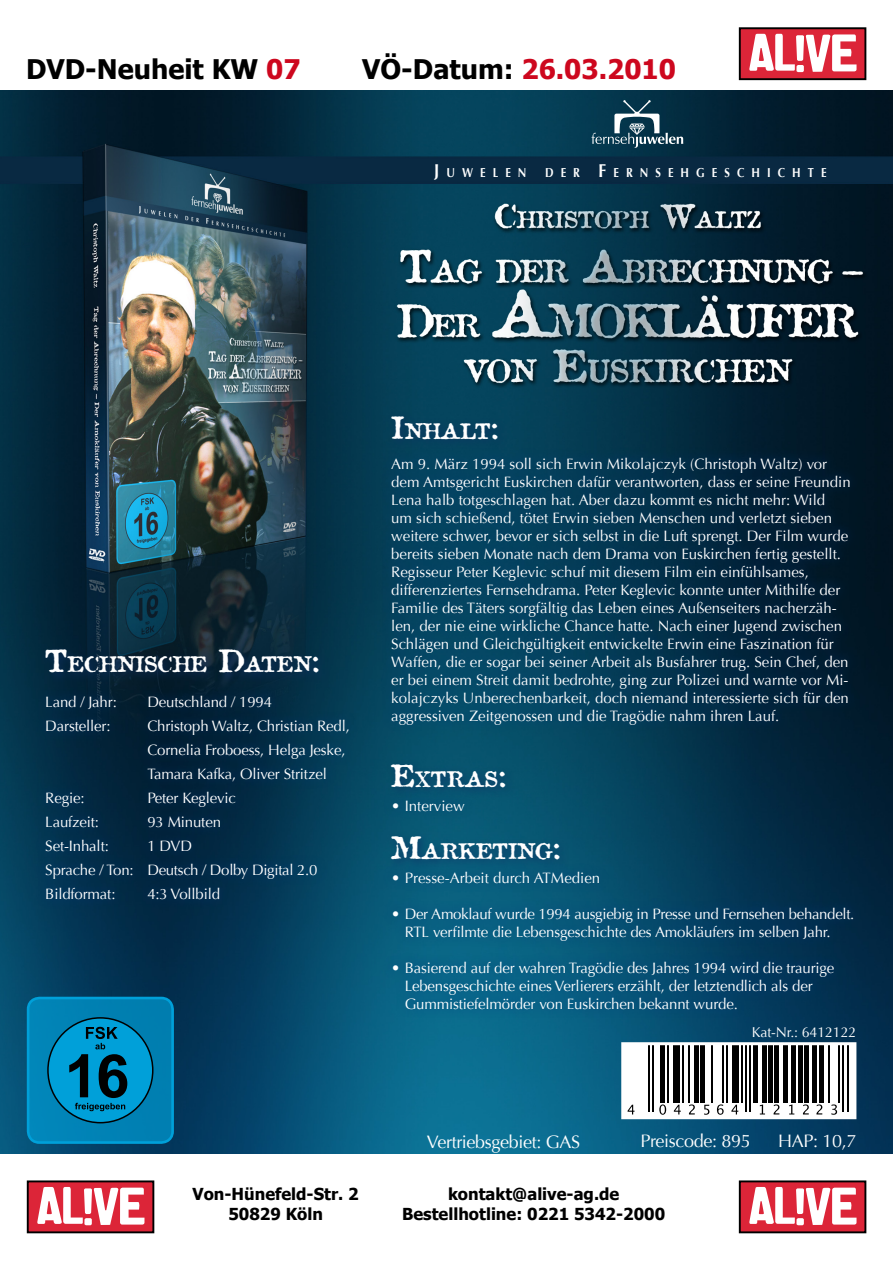
<style>
.page{position:relative;width:893px;height:1263px;background:#fff}
.page>*{position:absolute;margin:0;border:0;box-sizing:border-box;transform-origin:0 0}
.t1{font:700 27px "Tahoma";color:#cd071e}
.t2{font:700 27px "Tahoma";color:#000}
.t3{font:21px "Attic";letter-spacing:-.015em;color:#fff}
.t4{font:18px "Optima";letter-spacing:-.02em;color:#fff}
.t5{font:700 16.5px/19.8px "Tahoma";color:#000;text-align:center}
.t6{font:15px/18px "Optima";color:#fff}
.t7{font:15px/24px "Optima";letter-spacing:-.02em;color:#fff}
.t8{font:14.25px "Optima";letter-spacing:-.01em;color:#fff}
.t9{font:700 12.9px "Optima";letter-spacing:.645em;color:#fff;scale:.85 1}
.s1{color:#cd071e}
.s2{color:#000}
.s3{font-size:18.45px}
.s4{font-size:30px}
</style>
<div class="page">
<img style="left:0;top:91px;width:893px;height:1063px">
<div style="left:740px;top:28px;width:125px;height:51px;background:#dc2538"></div>
<div style="left:739px;top:27px;width:127px;height:53px;border:2px solid #000"></div>
<svg style="left:749px;top:34px;width:107px;height:38px"></svg>
<div style="left:740px;top:1181px;width:125px;height:51px;background:#dc2538"></div>
<div style="left:739px;top:1180px;width:127px;height:53px;border:2px solid #000"></div>
<svg style="left:749px;top:1187px;width:107px;height:38px"></svg>
<div style="left:28px;top:1181px;width:125px;height:51px;background:#dc2538"></div>
<div style="left:27px;top:1180px;width:127px;height:53px;border:2px solid #000"></div>
<svg style="left:37px;top:1187px;width:107px;height:38px"></svg>
<svg style="left:27px;top:997px;width:147px;height:147px;background:#0080b0"></svg>
<div style="left:379px;top:445px;width:483px;height:574px;background:#003882;opacity:.8"></div>
<div style="left:385px;top:411px;width:184px;height:459px;background:#0f2f65;opacity:.75"></div>
<div style="left:34px;top:684px;width:324px;height:225px;background:#003882;opacity:.8"></div>
<div style="left:41px;top:644px;width:288px;height:39px;background:#0f2f65;opacity:.75"></div>
<div style="left:623px;top:1044px;width:232px;height:74px;background:#fff"></div>
<svg style="left:659px;top:1104px;width:7px;height:11px"></svg>
<svg style="left:674px;top:1105px;width:7px;height:9px"></svg>
<svg style="left:689px;top:1104px;width:6px;height:10px"></svg>
<svg style="left:704px;top:1105px;width:5px;height:10px"></svg>
<svg style="left:717px;top:1104px;width:7px;height:11px"></svg>
<svg style="left:731px;top:1105px;width:7px;height:9px"></svg>
<svg style="left:760px;top:1104px;width:5px;height:10px"></svg>
<svg style="left:774px;top:1104px;width:5px;height:10px"></svg>
<svg style="left:789px;top:1104px;width:5px;height:10px"></svg>
<svg style="left:803px;top:1104px;width:6px;height:10px"></svg>
<svg style="left:816px;top:1104px;width:6px;height:10px"></svg>
<svg style="left:831px;top:1104px;width:6px;height:11px"></svg>
<svg style="left:628px;top:1105px;width:6px;height:9px"></svg>
<hr style="left:648px;top:1044px;width:2px;height:67px;background:#000">
<hr style="left:652px;top:1044px;width:2px;height:67px;background:#000">
<hr style="left:661px;top:1044px;width:4px;height:59px;background:#000">
<hr style="left:667px;top:1044px;width:2px;height:59px;background:#000">
<div style="left:673px;top:1044px;width:6px;height:59px;background:#000"></div>
<hr style="left:682px;top:1044px;width:2px;height:59px;background:#000">
<hr style="left:688px;top:1044px;width:2px;height:59px;background:#000">
<hr style="left:694px;top:1044px;width:4px;height:59px;background:#000">
<hr style="left:701px;top:1044px;width:4px;height:59px;background:#000">
<hr style="left:711px;top:1044px;width:2px;height:59px;background:#000">
<hr style="left:722px;top:1044px;width:2px;height:59px;background:#000">
<hr style="left:726px;top:1044px;width:2px;height:59px;background:#000">
<div style="left:732px;top:1044px;width:7px;height:59px;background:#000"></div>
<hr style="left:741px;top:1044px;width:2px;height:59px;background:#000">
<hr style="left:745px;top:1044px;width:2px;height:67px;background:#000">
<hr style="left:749px;top:1044px;width:2px;height:67px;background:#000">
<hr style="left:754px;top:1044px;width:4px;height:59px;background:#000">
<hr style="left:762px;top:1044px;width:4px;height:59px;background:#000">
<hr style="left:768px;top:1044px;width:4px;height:59px;background:#000">
<hr style="left:775px;top:1044px;width:4px;height:59px;background:#000">
<hr style="left:783px;top:1044px;width:4px;height:59px;background:#000">
<hr style="left:792px;top:1044px;width:4px;height:59px;background:#000">
<hr style="left:798px;top:1044px;width:4px;height:59px;background:#000">
<hr style="left:804px;top:1044px;width:4px;height:59px;background:#000">
<hr style="left:813px;top:1044px;width:4px;height:59px;background:#000">
<hr style="left:819px;top:1044px;width:4px;height:59px;background:#000">
<hr style="left:828px;top:1044px;width:1px;height:59px;background:#000">
<hr style="left:838px;top:1044px;width:2px;height:59px;background:#000">
<hr style="left:842px;top:1044px;width:2px;height:67px;background:#000">
<hr style="left:847px;top:1044px;width:1px;height:67px;background:#000">
<div style="left:621px;top:1042px;width:235px;height:77px;border:3px solid #fff"></div>
<svg style="left:591px;top:100px;width:92px;height:48px;background:#305768"></svg>
<h1 class="t2" style="left:26px;top:50px;width:276px">DVD-Neuheit KW <span class="s1">07</span></h1>
<h1 class="t1" style="left:362px;top:50px;width:315px"><span class="s2">VÖ-Datum:</span> 26.03.2010</h1>
<p class="t9" style="left:434px;top:165px;width:110px"><span class="s3">J</span>UWELEN</p>
<p class="t9" style="left:545px;top:165px;width:333px">DER <span class="s3">F</span>ERNSEHGESCHICHTE</p>
<h2 class="t3" style="left:45px;top:649px;width:276px"><span class="s4">T</span>ECHNISCHE <span class="s4">D</span>ATEN<span class="s4">:</span></h2>
<p class="t6" style="left:45px;top:693px;width:73px">Land / Jahr:</p>
<p class="t6" style="left:147px;top:693px;width:126px">Deutschland / 1994</p>
<p class="t6" style="left:45px;top:717px;width:67px">Darsteller:</p>
<p class="t6" style="left:147px;top:714px;width:204px;line-height:24px">Christoph Waltz, Christian Redl,<br>Cornelia Froboess, Helga Jeske,<br>Tamara Kafka, Oliver Stritzel</p>
<p class="t6" style="left:45px;top:789px;width:41px">Regie:</p>
<p class="t6" style="left:147px;top:789px;width:90px">Peter Keglevic</p>
<p class="t6" style="left:45px;top:813px;width:55px">Laufzeit:</p>
<p class="t6" style="left:147px;top:813px;width:75px">93 Minuten</p>
<p class="t6" style="left:45px;top:837px;width:65px">Set-Inhalt:</p>
<p class="t7" style="left:45px;top:834px;width:274px;text-indent:102px">1 DVD<br>Sprache / Ton: Deutsch / Dolby Digital 2.0<br>Bildformat:</p>
<p class="t6" style="left:147px;top:885px;width:74px">4:3 Vollbild</p>
<h2 class="t3" style="left:391px;top:416px;width:109px"><span class="s4">I</span>NHALT<span class="s4">:</span></h2>
<p class="t6" style="left:391px;top:455px;width:461px">Am 9. März 1994 soll sich Erwin Mikolajczyk (Christoph Waltz) vor dem Amtsgericht Euskirchen dafür verantworten, dass er seine Freundin Lena halb totgeschlagen hat. Aber dazu kommt es nicht mehr: Wild<br>um sich schießend, tötet Erwin sieben Menschen und verletzt sieben weitere schwer, bevor er sich selbst in die Luft sprengt. Der Film wurde bereits sieben Monate nach dem Drama von Euskirchen fertig gestellt.<br>Regisseur Peter Keglevic schuf mit diesem Film ein einfühlsames, differenziertes Fernsehdrama. Peter Keglevic konnte unter Mithilfe der Familie des Täters sorgfältig das Leben eines Außenseiters nacherzäh&shy;len, der nie eine wirkliche Chance hatte. Nach einer Jugend zwischen Schlägen und Gleichgültigkeit entwickelte Erwin eine Faszination für Waffen, die er sogar bei seiner Arbeit als Busfahrer trug. Sein Chef, den er bei einem Streit damit bedrohte, ging zur Polizei und warnte vor Mi&shy;kolajczyks Unberechenbarkeit, doch niemand interessierte sich für den aggressiven Zeitgenossen und die Tragödie nahm ihren Lauf.</p>
<h2 class="t3" style="left:391px;top:764px;width:117px"><span class="s4">E</span>XTRAS<span class="s4">:</span></h2>
<p class="t6" style="left:391px;top:797px;width:75px">• Interview</p>
<h2 class="t3" style="left:391px;top:836px;width:171px"><span class="s4">M</span>ARKETING<span class="s4">:</span></h2>
<p class="t6" style="left:391px;top:869px;width:210px">• Presse-Arbeit durch ATMedien</p>
<p class="t7" style="left:405px;top:905px;width:451px;line-height:18px;text-indent:-14px">• Der Amoklauf wurde 1994 ausgiebig in Presse und Fernsehen behandelt.<br>RTL verfilmte die Lebensgeschichte des Amokläufers im selben Jahr.</p>
<p class="t6" style="left:405px;top:959px;width:431px;text-indent:-14px">• Basierend auf der wahren Tragödie des Jahres 1994 wird die traurige<br>Lebensgeschichte eines Verlierers erzählt, der letztendlich als der<br>Gummistiefelmörder von Euskirchen bekannt wurde.</p>
<p class="t8" style="left:752px;top:1023px;width:106px">Kat-Nr.: 6412122</p>
<p class="t4" style="left:427px;top:1131px;width:155px">Vertriebsgebiet: GAS</p>
<p class="t4" style="left:640px;top:1130px;width:112px">Preiscode: 895</p>
<p class="t4" style="left:778px;top:1130px;width:80px">HAP: 10,7</p>
<p class="t5" style="left:193px;top:1183px;width:168px">Von-Hünefeld-Str. 2<br>50829 Köln</p>
<p class="t5" style="left:402px;top:1183px;width:265px">kontakt@alive-ag.de<br>Bestellhotline: 0221 5342-2000</p>
</div>
